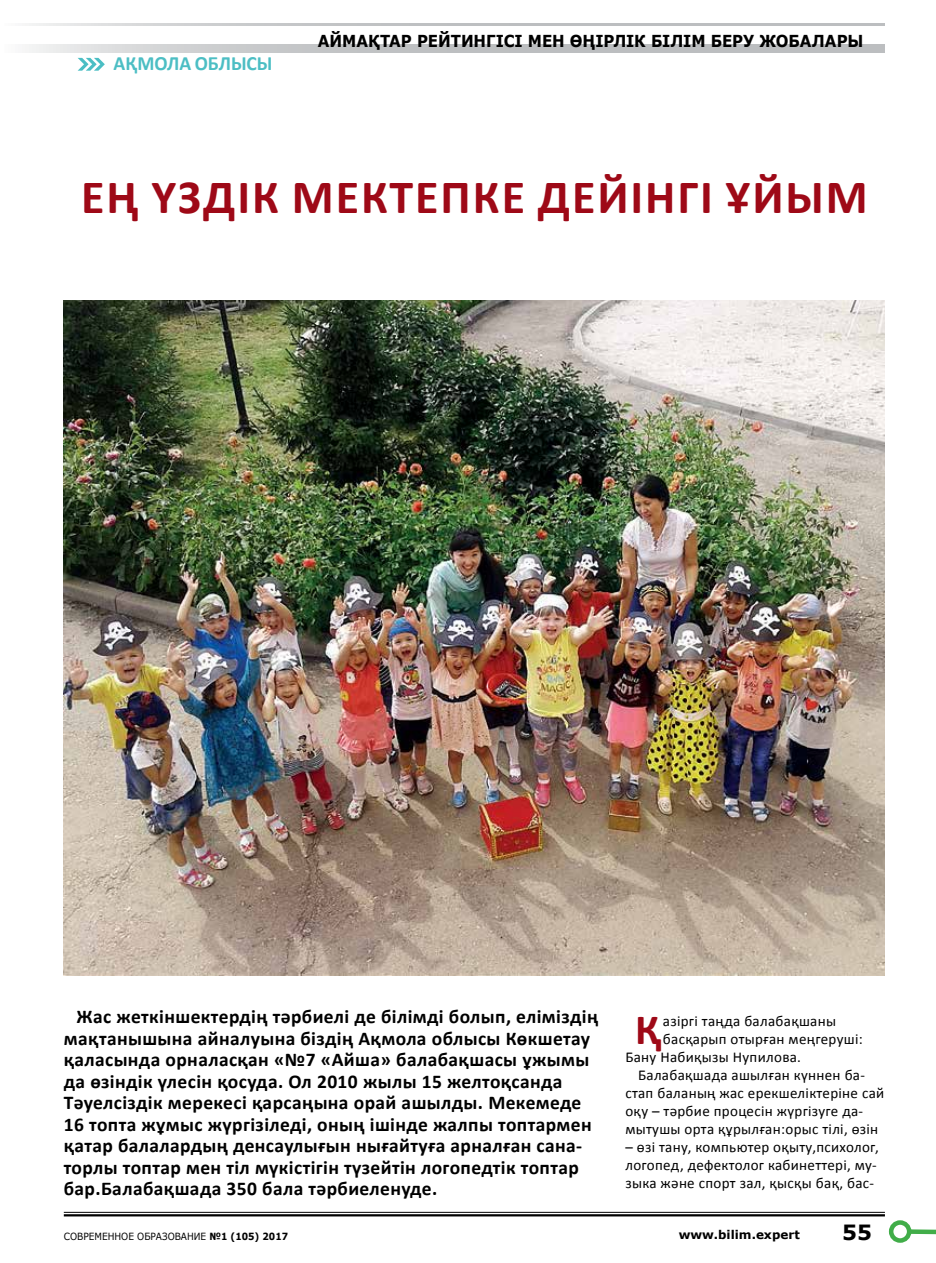
<style>
.page{position:relative;width:936px;height:1263px;background:#fff}
.page>*{position:absolute;margin:0;border:0;box-sizing:border-box;transform-origin:0 0}
.t1{font:700 48px "Calibri";letter-spacing:.04em;color:#9e0917}
.t2{font:700 43.35px "Calibri";color:#9e0917}
.t3{font:700 21px "Verdana";color:#000}
.t4{font:700 20.25px "Calibri";color:#4cbec4;scale:.96 1}
.t5{font:700 19.5px/21.5px "Calibri";letter-spacing:.02em;color:#000}
.t6{font:700 16.5px "Verdana";letter-spacing:-.005em;color:#000;scale:.91 1}
.t7{font:15px/18px "Calibri";letter-spacing:.02em;color:#000}
.t8{font:700 12px "Verdana";color:#000}
.t9{font:9.9px "Verdana";color:#000;scale:.91 1}
.s1{font-weight:700}
</style>
<div class="page">
<svg style="left:78px;top:58px;width:27px;height:13px"></svg>
<img style="left:64px;top:300px;width:820px;height:675px">
<hr style="left:64px;top:1212px;width:820px;height:1px;background:#000">
<hr style="left:64px;top:1214px;width:820px;height:2px;background:#000">
<div style="left:909px;top:1229px;width:26px;height:5px;background:#41ad49"></div>
<div style="left:888px;top:1220px;width:23px;height:23px;border:4px solid #41ad49;border-radius:50%"></div>
<svg style="left:29px;top:44px;width:855px;height:8px;background:#c5c6c8"></svg>
<hr style="left:4px;top:23px;width:880px;height:3px;background:#bcbec0">
<p class="t4" style="left:113px;top:50px;width:164px">аҚМОЛА ОБЛЫСЫ</p>
<p class="t6" style="left:318px;top:29px;width:601px">Аймақтар рейтингісі мен өңірлік білім беру жобалары</p>
<h1 class="t1" style="left:81px;top:166px;width:241px">Ең үздік мекте</h1>
<h1 class="t1" style="left:440px;top:166px;width:421px">пке дейінгі ұйым</h1>
<p class="t5" style="left:64px;top:1006px;width:536px;text-indent:13px">Жас жеткіншектердің тәрбиелі де білімді болып, еліміздің мақтанышына айналуына біздің Ақмола облысы Көкшетау қаласында орналасқан «№7 «Айша» балабақшасы ұжымы да өзіндік үлесін қосуда. Ол 2010 жылы 15 желтоқсанда Тәуелсіздік мерекесі қарсаңына орай ашылды. Мекемеде 16 топта жұмыс жүргізіледі, оның ішінде жалпы топтармен қатар балалардың денсаулығын нығайтуға арналған сана&shy;торлы топтар мен тіл мүкістігін түзейтін логопедтік топтар бар.Балабақшада 350 бала тәрбиеленуде.</p>
<h2 class="t2" style="left:635px;top:1002px;width:28px">Қ</h2>
<p class="t7" style="left:663px;top:1012px;width:175px">азіргі таңда балабақшаны</p>
<p class="t7" style="left:663px;top:1030px;width:201px">басқарып отырған меңгеруші:</p>
<p class="t7" style="left:625px;top:1048px;width:177px">Бану Набиқызы Нупилова.</p>
<p class="t7" style="left:638px;top:1066px;width:228px">Балабақшада ашылған күннен ба-</p>
<p class="t7" style="left:625px;top:1084px;width:260px">стап баланың жас ерекшеліктеріне сай</p>
<p class="t7" style="left:625px;top:1102px;width:239px">оқу – тәрбие процесін жүргізуге да-</p>
<p class="t7" style="left:625px;top:1120px;width:254px">мытушы орта құрылған:орыс тілі, өзін</p>
<p class="t7" style="left:625px;top:1138px;width:255px">– өзі тану, компьютер оқыту,психолог, логопед, дефектолог кабинеттері, му&shy;зыка және спорт зал, қысқы бақ, бас-</p>
<p class="t9" style="left:64px;top:1229px;width:248px">Современное образование <span class="s1">№1 (105) 2017</span></p>
<p class="t8" style="left:678px;top:1226px;width:123px">www.bilim.expert</p>
<p class="t3" style="left:842px;top:1217px;width:31px">55</p>
</div>
